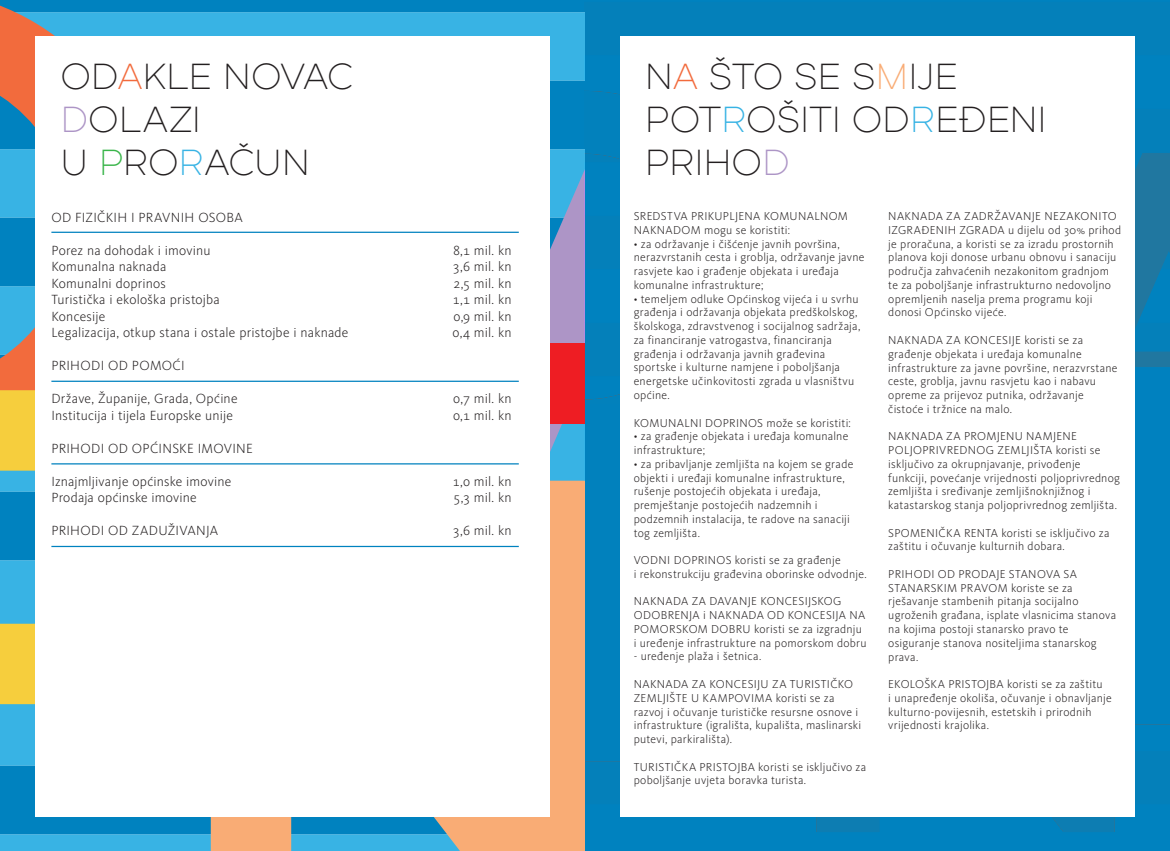
<style>
.page{position:relative;width:1170px;height:851px;background:#fff}
.page>*{position:absolute;margin:0;border:0;box-sizing:border-box;transform-origin:0 0}
.t1{font:35.62px/43.1px "Dual 300";letter-spacing:.015em;color:#231f20}
.t2{font:300 13.75px "Kievit Pro";letter-spacing:.015em;color:#231f20}
.t3{font:300 11.88px/13.8px "Kievit Pro";letter-spacing:.02em;color:#231f20}
.s1{color:#f26b3d}
.s2{color:#ad95c6}
.s3{color:#3ab54a}
.s4{color:#38b3e4}
.s5{color:#f9ac75}
</style>
<div class="page">
<svg style="left:151px;top:0;width:434px;height:169px;background:#24a1d6"></svg>
<svg style="left:0;top:0;width:151px;height:390px;background:#5b8fa8"></svg>
<svg style="left:550px;top:169px;width:35px;height:311px;background:#7d9ed0"></svg>
<div style="left:430px;top:343px;width:155px;height:80px;background:#ee1d23"></div>
<svg style="left:211px;top:480px;width:374px;height:370px;background:#cbb095"></svg>
<svg style="left:0;top:390px;width:211px;height:457px;background:#57a9aa"></svg>
<div style="left:585px;top:0;width:584px;height:850px;background:#0480ba"></div>
<div style="left:585px;top:91px;width:35px;height:313px;background:#0281bc"></div>
<svg style="left:1134px;top:153px;width:35px;height:214px;background:#1d7daa"></svg>
<div style="left:1134px;top:367px;width:35px;height:357px;background:#0081bf"></div>
<svg style="left:816px;top:816px;width:298px;height:15px;background:#1688be"></svg>
<div style="left:585px;top:404px;width:35px;height:357px;background:#0181bd"></div>
<div style="left:35px;top:36px;width:514px;height:780px;background:#fff"></div>
<div style="left:620px;top:36px;width:514px;height:780px;background:#fff"></div>
<hr style="left:51px;top:231px;width:468px;height:2px;background:#0082bf">
<hr style="left:51px;top:380px;width:468px;height:2px;background:#0082bf">
<hr style="left:51px;top:463px;width:468px;height:1px;background:#0082bf">
<hr style="left:51px;top:545px;width:468px;height:2px;background:#0082bf">
<h1 class="t1" style="left:61px;top:55px;width:294px">OD<span class="s1">A</span>KLE NOVAC<br><span class="s2">D</span>OLAZI<br>U <span class="s3">P</span>RO<span class="s4">R</span>AČUN</h1>
<h1 class="t1" style="left:645px;top:55px;width:402px">N<span class="s1">A</span> ŠTO SE S<span class="s5">M</span>IJE<br>POT<span class="s4">R</span>OŠITI OD<span class="s4">R</span>EĐENI<br>PRIHO<span class="s2">D</span></h1>
<p class="t2" style="left:51px;top:208px;width:193px">OD FIZIČKIH I PRAVNIH OSOBA</p>
<p class="t2" style="left:51px;top:241px;width:161px">Porez na dohodak i imovinu</p>
<p class="t2" style="left:453px;top:241px;width:60px">8,1 mil. kn</p>
<p class="t2" style="left:51px;top:258px;width:116px">Komunalna naknada</p>
<p class="t2" style="left:453px;top:258px;width:60px">3,6 mil. kn</p>
<p class="t2" style="left:51px;top:274px;width:116px">Komunalni doprinos</p>
<p class="t2" style="left:453px;top:274px;width:60px">2,5 mil. kn</p>
<p class="t2" style="left:51px;top:291px;width:170px">Turistička i ekološka pristojba</p>
<p class="t2" style="left:452px;top:291px;width:60px">1,1 mil. kn</p>
<p class="t2" style="left:51px;top:307px;width:55px">Koncesije</p>
<p class="t2" style="left:453px;top:307px;width:60px">0,9 mil. kn</p>
<p class="t2" style="left:51px;top:324px;width:298px">Legalizacija, otkup stana i ostale pristojbe i naknade</p>
<p class="t2" style="left:452px;top:324px;width:61px">0,4 mil. kn</p>
<p class="t2" style="left:51px;top:357px;width:135px">PRIHODI OD POMOĆI</p>
<p class="t2" style="left:51px;top:390px;width:188px">Države, Županije, Grada, Općine</p>
<p class="t2" style="left:453px;top:390px;width:60px">0,7 mil. kn</p>
<p class="t2" style="left:51px;top:406px;width:183px">Institucija i tijela Europske unije</p>
<p class="t2" style="left:453px;top:406px;width:60px">0,1 mil. kn</p>
<p class="t2" style="left:51px;top:439px;width:203px">PRIHODI OD OPĆINSKE IMOVINE</p>
<p class="t2" style="left:51px;top:472px;width:181px">Iznajmljivanje općinske imovine</p>
<p class="t2" style="left:452px;top:472px;width:60px">1,0 mil. kn</p>
<p class="t2" style="left:51px;top:489px;width:147px">Prodaja općinske imovine</p>
<p class="t2" style="left:453px;top:489px;width:60px">5,3 mil. kn</p>
<p class="t2" style="left:51px;top:522px;width:168px">PRIHODI OD ZADUŽIVANJA</p>
<p class="t2" style="left:453px;top:522px;width:60px">3,6 mil. kn</p>
<p class="t3" style="left:633px;top:209px;width:216px">SREDSTVA PRIKUPLJENA KOMUNALNOM<br>NAKNADOM mogu se koristiti:</p>
<p class="t3" style="left:633px;top:236px;width:232px">• za održavanje i čišćenje javnih površina, nerazvrstanih cesta i groblja, održavanje javne rasvjete kao i građenje objekata i uređaja komunalne infrastrukture;</p>
<p class="t3" style="left:633px;top:291px;width:228px">• temeljem odluke Općinskog vijeća i u svrhu građenja i održavanja objekata predškolskog, školskoga, zdravstvenog i socijalnog sadržaja, za financiranje vatrogastva, financiranja građenja i održavanja javnih građevina sportske i kulturne namjene i poboljšanja energetske učinkovitosti zgrada u vlasništvu općine.</p>
<p class="t3" style="left:633px;top:415px;width:219px">KOMUNALNI DOPRINOS može se koristiti:</p>
<p class="t3" style="left:633px;top:429px;width:216px">• za građenje objekata i uređaja komunalne infrastrukture;</p>
<p class="t3" style="left:633px;top:457px;width:221px">• za pribavljanje zemljišta na kojem se grade objekti i uređaji komunalne infrastrukture, rušenje postojećih objekata i uređaja, premještanje postojećih nadzemnih i podzemnih instalacija, te radove na sanaciji tog zemljišta.</p>
<p class="t3" style="left:633px;top:553px;width:234px">VODNI DOPRINOS koristi se za građenje<br>i rekonstrukciju građevina oborinske odvodnje.</p>
<p class="t3" style="left:633px;top:594px;width:234px">NAKNADA ZA DAVANJE KONCESIJSKOG ODOBRENJA i NAKNADA OD KONCESIJA NA POMORSKOM DOBRU koristi se za izgradnju i uređenje infrastrukture na pomorskom dobru</p>
<p class="t3" style="left:633px;top:649px;width:129px">- uređenje plaža i šetnica.</p>
<p class="t3" style="left:633px;top:677px;width:229px">NAKNADA ZA KONCESIJU ZA TURISTIČKO ZEMLJIŠTE U KAMPOVIMA koristi se za razvoj i očuvanje turističke resursne osnove i infrastrukture (igrališta, kupališta, maslinarski putevi, parkirališta).</p>
<p class="t3" style="left:633px;top:759px;width:234px">TURISTIČKA PRISTOJBA koristi se isključivo za poboljšanje uvjeta boravka turista.</p>
<p class="t3" style="left:888px;top:209px;width:234px">NAKNADA ZA ZADRŽAVANJE NEZAKONITO IZGRAĐENIH ZGRADA u dijelu od 30% prihod je proračuna, a koristi se za izradu prostornih planova koji donose urbanu obnovu i sanaciju područja zahvaćenih nezakonitom gradnjom te za poboljšanje infrastrukturno nedovoljno opremljenih naselja prema programu koji donosi Općinsko vijeće.</p>
<p class="t3" style="left:888px;top:333px;width:231px">NAKNADA ZA KONCESIJE koristi se za građenje objekata i uređaja komunalne infrastrukture za javne površine, nerazvrstane ceste, groblja, javnu rasvjetu kao i nabavu opreme za prijevoz putnika, održavanje čistoće i tržnice na malo.</p>
<p class="t3" style="left:888px;top:429px;width:233px">NAKNADA ZA PROMJENU NAMJENE POLJOPRIVREDNOG ZEMLJIŠTA koristi se isključivo za okrupnjavanje, privođenje funkciji, povećanje vrijednosti poljoprivrednog zemljišta i sređivanje zemljišnoknjižnog i katastarskog stanja poljoprivrednog zemljišta.</p>
<p class="t3" style="left:888px;top:525px;width:223px">SPOMENIČKA RENTA koristi se isključivo za zaštitu i očuvanje kulturnih dobara.</p>
<p class="t3" style="left:888px;top:567px;width:229px">PRIHODI OD PRODAJE STANOVA SA STANARSKIM PRAVOM koriste se za rješavanje stambenih pitanja socijalno ugroženih građana, isplate vlasnicima stanova na kojima postoji stanarsko pravo te osiguranje stanova nositeljima stanarskog prava.</p>
<p class="t3" style="left:888px;top:677px;width:225px">EKOLOŠKA PRISTOJBA koristi se za zaštitu<br>i unapređenje okoliša, očuvanje i obnavljanje kulturno-povijesnih, estetskih i prirodnih vrijednosti krajolika.</p>
</div>
